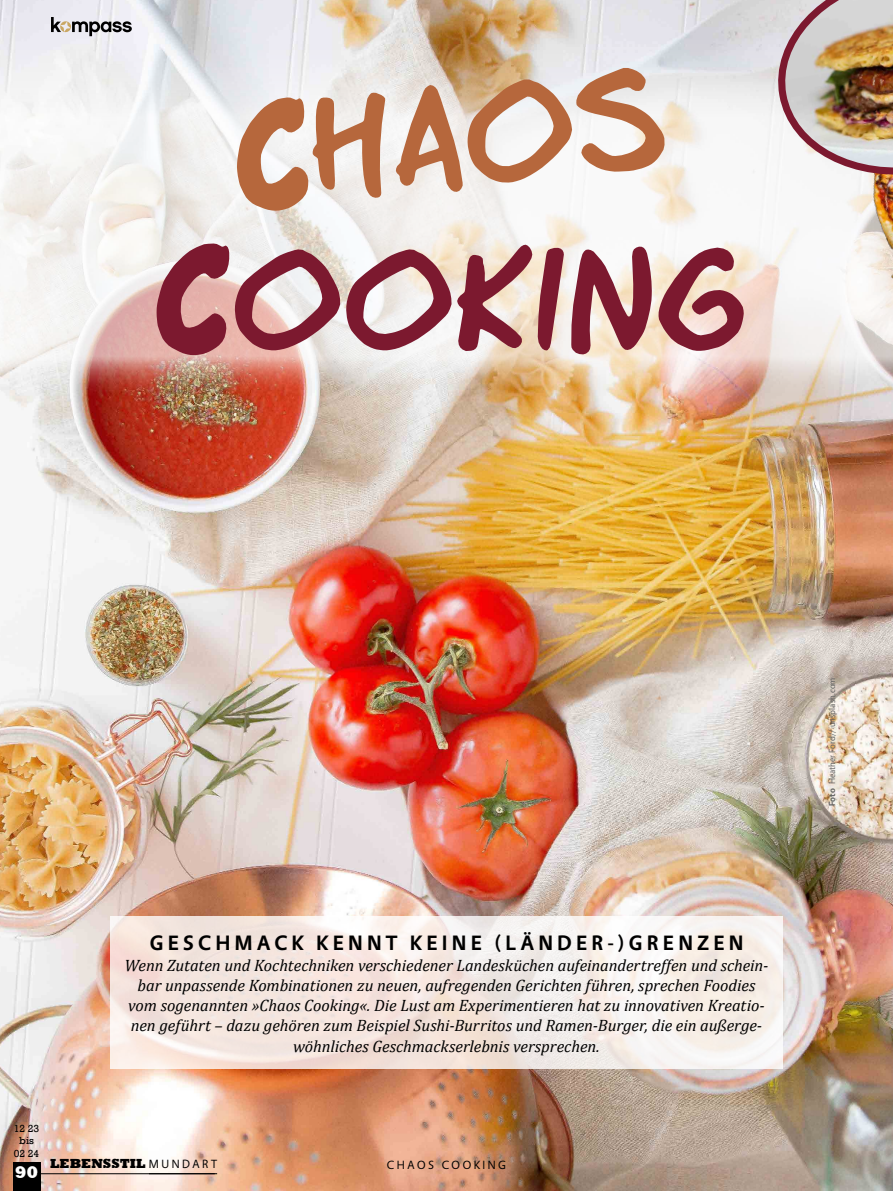
<style>
.page{position:relative;width:893px;height:1191px;background:#fff}
.page>*{position:absolute;margin:0;border:0;box-sizing:border-box;transform-origin:0 0}
.t1{font:122.7px "Enchilada";color:#7c192f}
.t2{font:122.7px "Enchilada";color:#b6673c}
.t3{font:700 21px "Vegur";letter-spacing:.225em;color:#000}
.t4{font:800 17.25px "Rockwell";color:#fff}
.t5{font:italic 16.5px/20.2px "Cambria";color:#000;text-align:center}
.t6{font:800 13.5px "Rockwell";color:#000}
.t7{font:12px "Vegur";letter-spacing:.21em;color:#000}
.t8{font:10.5px/12.6px "Rockwell";color:#000;text-align:center}
.t9{font:9px "Vegur";color:#636362}
.s1{font-family:"Vegur";font-weight:400;font-size:12px}
.s2{font-weight:700}
</style>
<div class="page">
<img style="left:0;top:0;width:893px;height:1191px">
<svg style="left:110px;top:916px;width:673px;height:152px;fill:#f5e8e2"></svg>
<svg style="left:0;top:20px;width:893px;height:380px"></svg>
<img style="left:835px;top:181px;width:58px;height:141px">
<img style="left:774px;top:0;width:119px;height:181px">
<div style="left:13px;top:1162px;width:27px;height:29px;background:#000"></div>
<svg style="left:51px;top:17px;width:81px;height:19px;background:#a3a1a3"></svg>
<hr style="left:37px;top:1173px;width:178px;height:1px;background:#000">
<hr style="left:149px;top:1173px;width:68px;height:1px;background:#000">
<h1 class="t2" style="left:224px;top:113px;width:438px;rotate:-6deg">CHAOS</h1>
<h1 class="t1" style="left:150px;top:252px;width:595px">COOKING</h1>
<p class="t3" style="left:150px;top:931px;width:595px">GESCHMACK KENNT KEINE (LÄNDER-)GRENZEN</p>
<p class="t5" style="left:125px;top:954px;width:645px">Wenn Zutaten und Kochtechniken verschiedener Landesküchen aufeinandertreffen und schein&shy;bar unpassende Kombinationen zu neuen, aufregenden Gerichten führen, sprechen Foodies vom sogenannten »Chaos Cooking«. Die Lust am Experimentieren hat zu innovativen Kreatio&shy;nen geführt – dazu gehören zum Beispiel Sushi-Burritos und Ramen-Burger, die ein außerge&shy;wöhnliches Geschmackserlebnis versprechen.</p>
<p class="t8" style="left:14px;top:1122px;width:27px">12 23 bis<br>02 24</p>
<p class="t4" style="left:15px;top:1162px;width:25px">90</p>
<p class="t6" style="left:50px;top:1155px;width:168px">LEBENSSTIL <span class="s1">M U N D A R T</span></p>
<p class="t7" style="left:387px;top:1158px;width:121px">CHAOS COOKING</p>
<p class="t9" style="left:827px;top:806px;width:130px;rotate:-90deg"><span class="s2">Foto</span> Heather Ford// unsplash.com</p>
</div>
